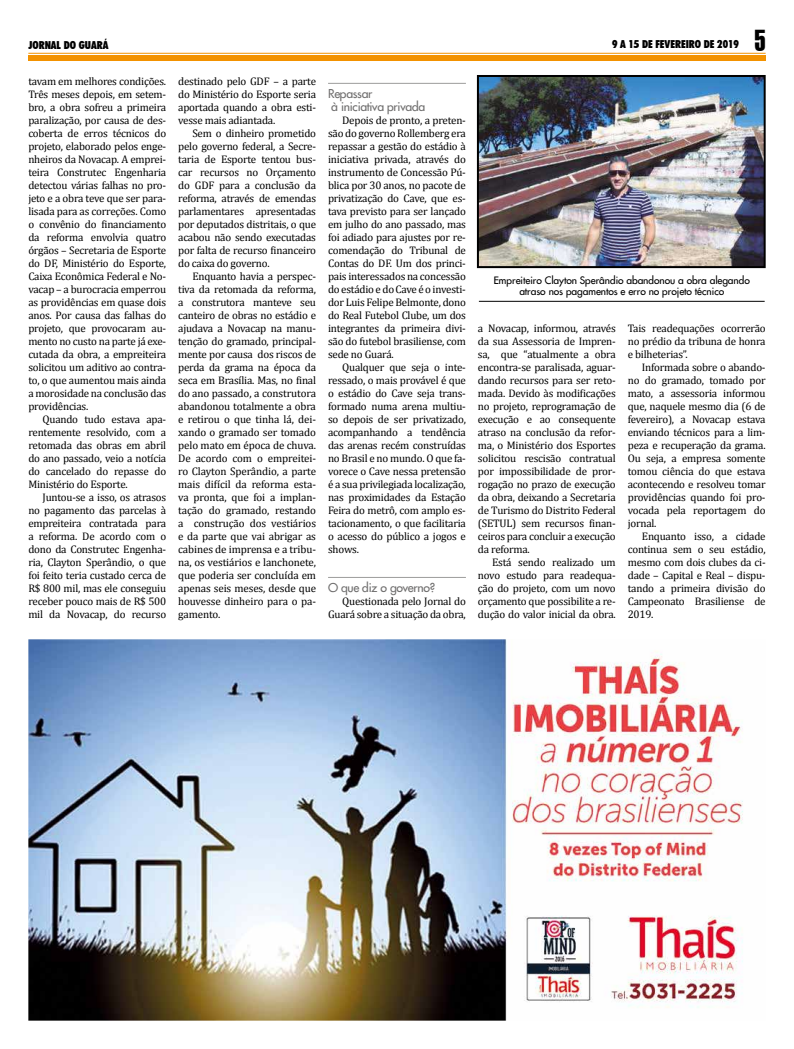
<style>
.page{position:relative;width:794px;height:1049px;background:#fff}
.page>*{position:absolute;margin:0;border:0;box-sizing:border-box;transform-origin:0 0}
.t1{font:29.6px "Swiss 911 BT Extra Compressed";color:#000}
.t2{font:12px/13px "Futura 2";letter-spacing:-.02em;color:#706f6f}
.t3{font:11px/13px "Cambria";letter-spacing:-.02em;color:#000;text-align:justify}
.t4{font:900 condensed 11px "Futura BT";color:#000}
.t5{font:10px/11px "Futura 2";color:#000;text-align:center}
</style>
<div class="page">
<div style="left:28px;top:55px;width:737px;height:6px;background:#f39200"></div>
<hr style="left:28px;top:53px;width:737px;height:1px;background:#f39200">
<img style="left:28px;top:639px;width:715px;height:381px">
<hr style="left:328px;top:83px;width:138px;height:1px;background:#9d9d9c">
<hr style="left:328px;top:577px;width:138px;height:1px;background:#9d9d9c">
<img style="left:480px;top:78px;width:282px;height:187px">
<div style="left:477px;top:75px;width:288px;height:193px;border:2px solid #000"></div>
<hr style="left:479px;top:301px;width:285px;height:1px;background:#000">
<p class="t4" style="left:28px;top:38px;width:82px">JORNAL DO GUARÁ</p>
<p class="t4" style="left:612px;top:37px;width:128px">9 A 15 DE FEVEREIRO DE 2019</p>
<h1 class="t1" style="left:754px;top:24px;width:13px">5</h1>
<p class="t3" style="left:28px;top:74px;width:139px">tavam em melhores condições.<br>Três meses depois, em setem&shy;bro, a obra sofreu a primeira paralização, por causa de des&shy;coberta de erros técnicos do projeto, elaborado pelos enge&shy;nheiros da Novacap. A emprei&shy;teira Construtec Engenharia detectou várias falhas no pro&shy;jeto e a obra teve que ser para&shy;lisada para as correções. Como o convênio do financiamento da reforma envolvia quatro órgãos – Secretaria de Esporte do DF, Ministério do Esporte, Caixa Econômica Federal e No&shy;vacap – a burocracia emperrou as providências em quase dois anos. Por causa das falhas do projeto, que provocaram au&shy;mento no custo na parte já exe&shy;cutada da obra, a empreiteira solicitou um aditivo ao contra&shy;to, o que aumentou mais ainda a morosidade na conclusão das providências.</p>
<p class="t3" style="left:28px;top:412px;width:139px;text-indent:14px">Quando tudo estava apa&shy;rentemente resolvido, com a retomada das obras em abril do ano passado, veio a notícia do cancelado do repasse do Ministério do Esporte.</p>
<p class="t3" style="left:28px;top:490px;width:139px;text-indent:14px">Juntou-se a isso, os atrasos no pagamento das parcelas à empreiteira contratada para a reforma. De acordo com o dono da Construtec Engenha&shy;ria, Clayton Sperândio, o que foi feito teria custado cerca de R$ 800 mil, mas ele conseguiu receber pouco mais de R$ 500 mil da Novacap, do recurso</p>
<p class="t3" style="left:178px;top:74px;width:139px">destinado pelo GDF – a parte do Ministério do Esporte seria aportada quando a obra esti&shy;vesse mais adiantada.</p>
<p class="t3" style="left:178px;top:126px;width:139px;text-indent:14px">Sem o dinheiro prometido pelo governo federal, a Secre&shy;taria de Esporte tentou bus&shy;car recursos no Orçamento do GDF para a conclusão da reforma, através de emendas parlamentares apresentadas por deputados distritais, o que acabou não sendo executadas por falta de recurso financeiro do caixa do governo.</p>
<p class="t3" style="left:178px;top:269px;width:139px;text-indent:14px">Enquanto havia a perspec&shy;tiva da retomada da reforma, a construtora manteve seu canteiro de obras no estádio e ajudava a Novacap na manu&shy;tenção do gramado, principal&shy;mente por causa dos riscos de perda da grama na época da seca em Brasília. Mas, no final do ano passado, a construtora abandonou totalmente a obra e retirou o que tinha lá, dei&shy;xando o gramado ser tomado pelo mato em época de chuva.<br>De acordo com o empreitei&shy;ro Clayton Sperândio, a parte mais difícil da reforma esta&shy;va pronta, que foi a implan&shy;tação do gramado, restando a construção dos vestiários e da parte que vai abrigar as cabines de imprensa e a tribu&shy;na, os vestiários e lanchonete, que poderia ser concluída em apenas seis meses, desde que houvesse dinheiro para o pa&shy;gamento.</p>
<p class="t2" style="left:328px;top:86px;width:99px">Repassar<br>à iniciativa privada</p>
<p class="t3" style="left:328px;top:113px;width:139px;text-indent:14px">Depois de pronto, a preten&shy;são do governo Rollemberg era repassar a gestão do estádio à iniciativa privada, através do instrumento de Concessão Pú&shy;blica por 30 anos, no pacote de privatização do Cave, que es&shy;tava previsto para ser lançado em julho do ano passado, mas foi adiado para ajustes por re&shy;comendação do Tribunal de Contas do DF. Um dos princi&shy;pais interessados na concessão do estádio e do Cave é o investi&shy;dor Luis Felipe Belmonte, dono do Real Futebol Clube, um dos integrantes da primeira divi&shy;são do futebol brasiliense, com sede no Guará.</p>
<p class="t3" style="left:328px;top:360px;width:139px;text-indent:14px">Qualquer que seja o inte&shy;ressado, o mais provável é que o estádio do Cave seja trans&shy;formado numa arena multiu&shy;so depois de ser privatizado, acompanhando a tendência das arenas recém construídas no Brasil e no mundo. O que fa&shy;vorece o Cave nessa pretensão é a sua privilegiada localização, nas proximidades da Estação Feira do metrô, com amplo es&shy;tacionamento, o que facilitaria o acesso do público a jogos e shows.</p>
<p class="t2" style="left:328px;top:580px;width:109px">O que diz o governo?</p>
<p class="t3" style="left:328px;top:594px;width:139px;text-align:right">Questionada pelo Jornal do<br>Guará sobre a situação da obra,</p>
<p class="t5" style="left:494px;top:275px;width:257px">Empreiteiro Clayton Sperândio abandonou a obra alegando atraso nos pagamentos e erro no projeto técnico</p>
<p class="t3" style="left:628px;top:322px;width:139px">Tais readequações ocorrerão no prédio da tribuna de honra e bilheterias”.</p>
<p class="t3" style="left:628px;top:361px;width:139px;text-indent:14px">Informada sobre o abando&shy;no do gramado, tomado por mato, a assessoria informou que, naquele mesmo dia (6 de fevereiro), a Novacap estava enviando técnicos para a lim&shy;peza e recuperação da grama.<br>Ou seja, a empresa somente tomou ciência do que estava acontecendo e resolveu tomar providências quando foi pro&shy;vocada pela reportagem do jornal.</p>
<p class="t3" style="left:628px;top:530px;width:139px;text-indent:14px">Enquanto isso, a cidade continua sem o seu estádio, mesmo com dois clubes da ci&shy;dade – Capital e Real – dispu&shy;tando a primeira divisão do Campeonato Brasiliense de 2019.</p>
<p class="t3" style="left:478px;top:322px;width:139px">a Novacap, informou, através da sua Assessoria de Impren&shy;sa, que “atualmente a obra encontra-se paralisada, aguar&shy;dando recursos para ser reto&shy;mada. Devido às modificações no projeto, reprogramação de execução e ao consequente atraso na conclusão da refor&shy;ma, o Ministério dos Esportes solicitou rescisão contratual por impossibilidade de pror&shy;rogação no prazo de execução da obra, deixando a Secretaria de Turismo do Distrito Federal (SETUL) sem recursos finan&shy;ceiros para concluir a execução da reforma.</p>
<p class="t3" style="left:478px;top:556px;width:139px;text-indent:14px">Está sendo realizado um novo estudo para readequa&shy;ção do projeto, com um novo orçamento que possibilite a re&shy;dução do valor inicial da obra.</p>
</div>
